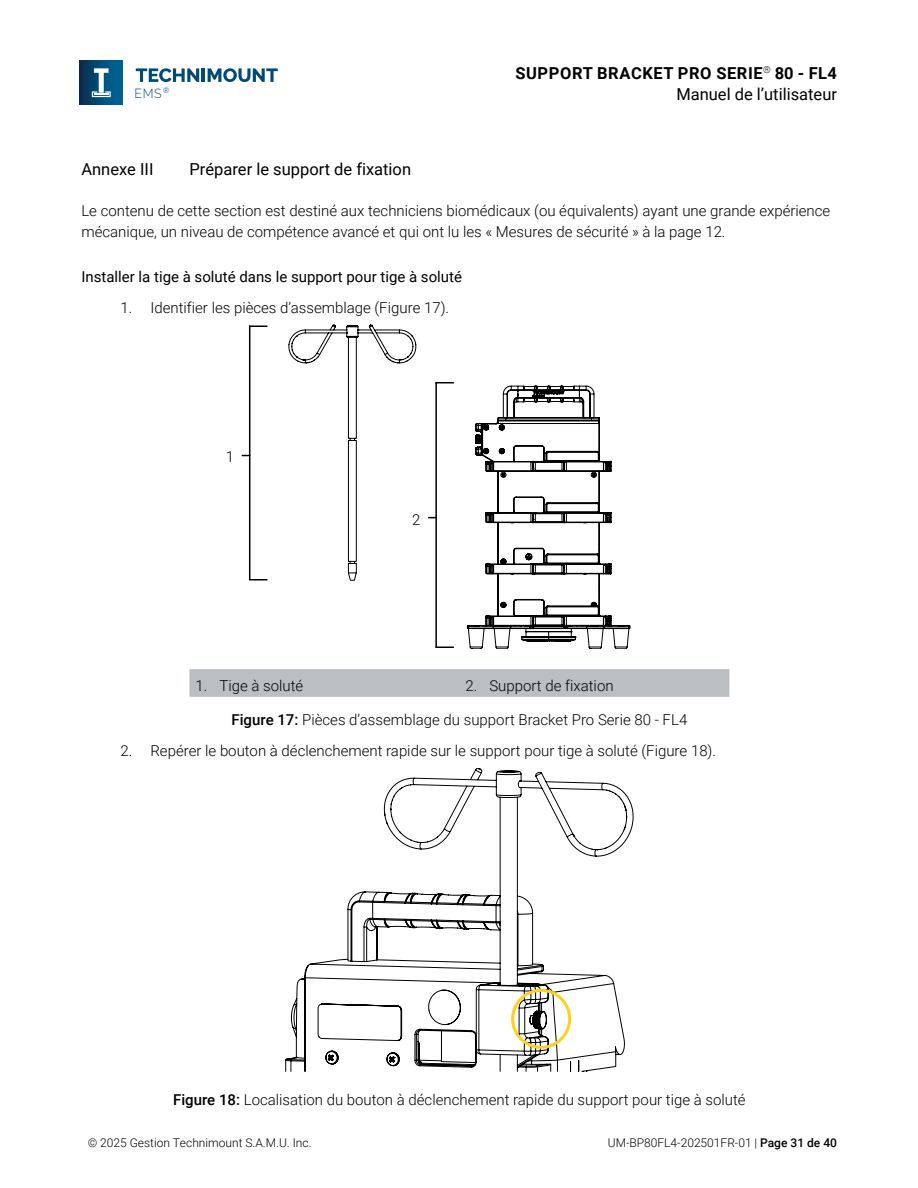
<style>
.page{position:relative;width:918px;height:1188px;background:#fff}
.page>*{position:absolute;margin:0;border:0;box-sizing:border-box;transform-origin:0 0}
.t1{font:700 16.5px/21px "Roboto";letter-spacing:.035em;color:#000;text-align:right}
.t2{font:16.5px "Roboto";color:#000}
.t3{font:300 15px/21px "Roboto";color:#000}
.t4{font:15px "Roboto";color:#000}
.t5{font:300 13.2px "Raleway";color:#004b75;scale:.93 1}
.t6{font:300 12px "Roboto";color:#000}
.s1{font-weight:400}
.s2{font-weight:500}
</style>
<div class="page">
<svg style="left:136px;top:68px;width:63px;height:14px"></svg>
<hr style="left:202px;top:68px;width:3px;height:14px;background:#004b75">
<svg style="left:208px;top:68px;width:70px;height:14px"></svg>
<svg style="left:80px;top:61px;width:43px;height:43px"></svg>
<svg style="left:92px;top:68px;width:19px;height:29px"></svg>
<svg style="left:289px;top:325px;width:341px;height:324px"></svg>
<svg style="left:249px;top:325px;width:18px;height:2px"></svg>
<svg style="left:250px;top:579px;width:17px;height:1px"></svg>
<hr style="left:249px;top:326px;width:1px;height:254px;background:#000">
<svg style="left:437px;top:382px;width:17px;height:1px"></svg>
<svg style="left:435px;top:647px;width:19px;height:1px"></svg>
<hr style="left:435px;top:382px;width:2px;height:265px;background:#000">
<div style="left:189px;top:669px;width:540px;height:28px;background:#bbbfc2"></div>
<svg style="left:286px;top:768px;width:347px;height:304px"></svg>
<div style="left:511px;top:989px;width:60px;height:60px;border:3px solid #fed020;border-radius:50%"></div>
<p class="t5" style="left:135px;top:85px;width:39px">EMS <sup>®</sup></p>
<p class="t1" style="left:515px;top:62px;width:323px">SUPPORT BRACKET PRO SERIE<sup>®</sup> 80 - FL4<br><span class="s1">Manuel de l’utilisateur</span></p>
<p class="t2" style="left:81px;top:157px;width:74px">Annexe III</p>
<p class="t2" style="left:189px;top:157px;width:223px">Préparer le support de fixation</p>
<p class="t3" style="left:81px;top:200px;width:750px">Le contenu de cette section est destiné aux techniciens biomédicaux (ou équivalents) ayant une grande expérience mécanique, un niveau de compétence avancé et qui ont lu les « Mesures de sécurité » à la page 12.</p>
<p class="t4" style="left:81px;top:266px;width:382px">Installer la tige à soluté dans le support pour tige à soluté</p>
<p class="t3" style="left:120px;top:297px;width:330px">1. Identifier les pièces d’assemblage (Figure 17).</p>
<p class="t3" style="left:226px;top:446px;width:10px">1</p>
<p class="t3" style="left:412px;top:508px;width:10px">2</p>
<p class="t3" style="left:195px;top:674px;width:109px">1. Tige à soluté</p>
<p class="t3" style="left:465px;top:674px;width:150px">2. Support de fixation</p>
<p class="t3" style="left:231px;top:709px;width:457px"><span class="s2">Figure 17:</span> Pièces d’assemblage du support Bracket Pro Serie 80 - FL4</p>
<p class="t3" style="left:120px;top:740px;width:597px">2. Repérer le bouton à déclenchement rapide sur le support pour tige à soluté (Figure 18).</p>
<p class="t3" style="left:173px;top:1089px;width:574px"><span class="s2">Figure 18:</span> Localisation du bouton à déclenchement rapide du support pour tige à soluté</p>
<p class="t6" style="left:88px;top:1134px;width:225px">© 2025 Gestion Technimount S.A.M.U. Inc.</p>
<p class="t6" style="left:608px;top:1134px;width:231px">UM-BP80FL4-202501FR-01 | <span class="s2">Page 31 de 40</span></p>
</div>
